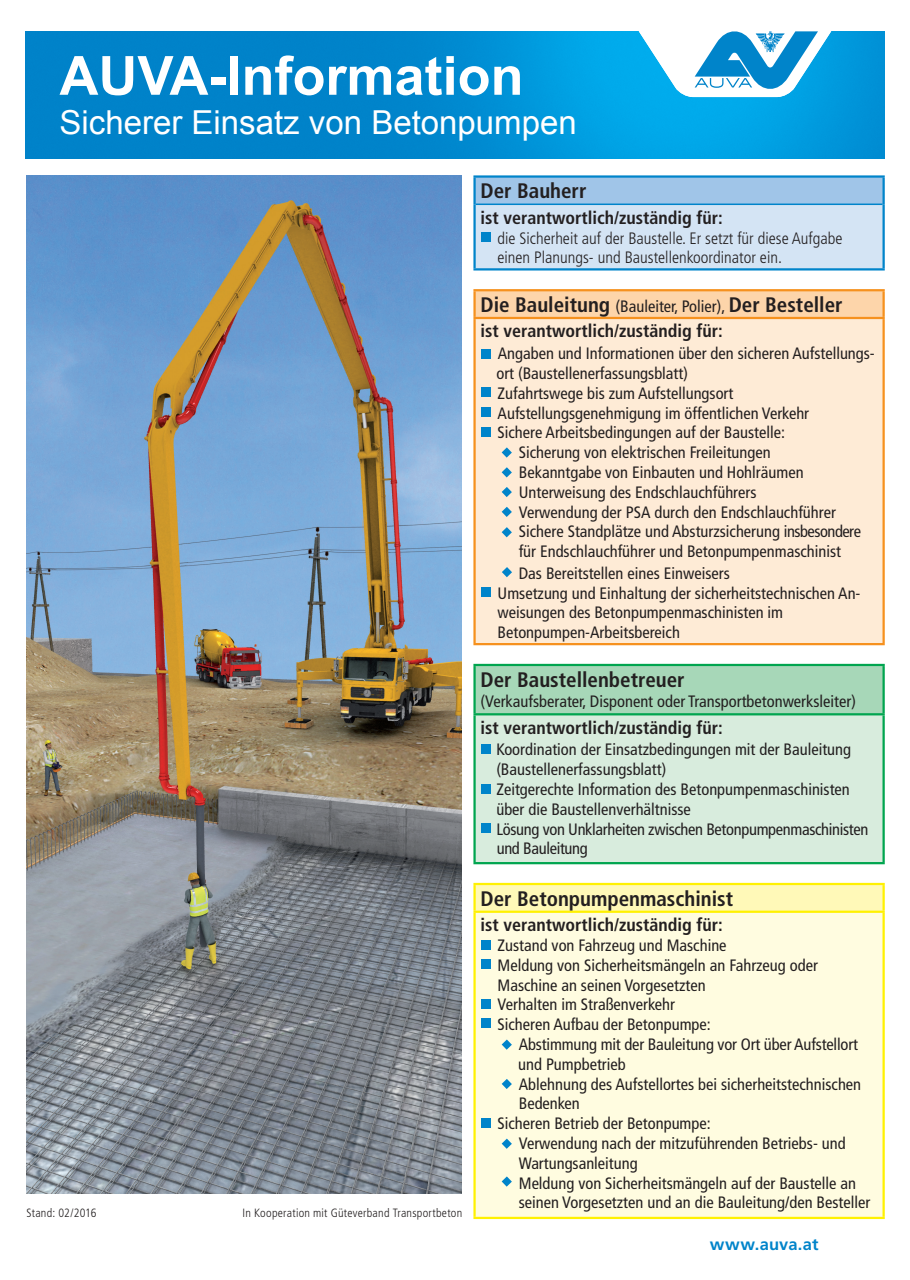
<style>
.page{position:relative;width:910px;height:1280px;background:#fff}
.page>*{position:absolute;margin:0;border:0;box-sizing:border-box;transform-origin:0 0}
.t1{font:700 54px "Arial";color:#fff}
.t2{font:33px "Arial";color:#fff}
.t3{font:700 condensed 21px "Frutiger LT Std";color:#231f20}
.t4{font:700 condensed 18px "Frutiger LT Std";color:#231f20}
.t5{font:condensed 16.5px/19.8px "Frutiger LT Std";color:#231f20}
.t6{font:300 condensed 16.5px/19.8px "Frutiger LT Std";color:#231f20}
.t7{font:700 16.5px "Frutiger LT Std";letter-spacing:.005em;color:#0084ca}
.t8{font:300 condensed 12px "Frutiger LT Std";letter-spacing:.02em;color:#231f20}
.s1{font-weight:400;font-size:16.5px}
</style>
<div class="page">
<img style="left:26px;top:31px;width:858px;height:128px">
<svg style="left:638px;top:31px;width:194px;height:66px"></svg>
<img style="left:27px;top:175px;width:434px;height:1019px">
<div style="left:475px;top:177px;width:409px;height:27px;background:#a0c5e8"></div>
<div style="left:475px;top:204px;width:409px;height:65px;background:#d4e4f4"></div>
<div style="left:475px;top:290px;width:409px;height:28px;background:#fdd5aa"></div>
<div style="left:475px;top:318px;width:409px;height:326px;background:#feebd6"></div>
<div style="left:475px;top:665px;width:409px;height:49px;background:#a7d7b8"></div>
<div style="left:475px;top:714px;width:409px;height:149px;background:#d8ecdd"></div>
<div style="left:475px;top:884px;width:409px;height:28px;background:#fff9b8"></div>
<div style="left:475px;top:912px;width:409px;height:306px;background:#fffce0"></div>
<hr style="left:476px;top:204px;width:406px;height:1px;background:#0084ca">
<hr style="left:473px;top:175px;width:412px;height:3px;background:#0084ca">
<hr style="left:473px;top:178px;width:3px;height:26px;background:#0084ca">
<hr style="left:882px;top:178px;width:3px;height:26px;background:#0084ca">
<hr style="left:473px;top:204px;width:3px;height:64px;background:#0084ca">
<hr style="left:882px;top:204px;width:3px;height:64px;background:#0084ca">
<hr style="left:473px;top:268px;width:412px;height:2px;background:#0084ca">
<hr style="left:473px;top:289px;width:412px;height:2px;background:#f6911e">
<hr style="left:473px;top:291px;width:3px;height:26px;background:#f6911e">
<hr style="left:882px;top:291px;width:3px;height:26px;background:#f6911e">
<hr style="left:473px;top:317px;width:412px;height:2px;background:#f6911e">
<hr style="left:473px;top:319px;width:3px;height:324px;background:#f6911e">
<hr style="left:882px;top:319px;width:3px;height:324px;background:#f6911e">
<hr style="left:473px;top:643px;width:412px;height:2px;background:#f6911e">
<hr style="left:473px;top:883px;width:412px;height:2px;background:#fff101">
<hr style="left:473px;top:885px;width:3px;height:26px;background:#fff101">
<hr style="left:882px;top:885px;width:3px;height:26px;background:#fff101">
<hr style="left:473px;top:911px;width:412px;height:2px;background:#fff101">
<hr style="left:473px;top:913px;width:3px;height:304px;background:#fff101">
<hr style="left:882px;top:913px;width:3px;height:304px;background:#fff101">
<hr style="left:473px;top:1217px;width:412px;height:2px;background:#fff101">
<hr style="left:473px;top:664px;width:412px;height:2px;background:#00a54f">
<hr style="left:473px;top:666px;width:3px;height:47px;background:#00a54f">
<hr style="left:882px;top:666px;width:3px;height:47px;background:#00a54f">
<hr style="left:473px;top:713px;width:412px;height:2px;background:#00a54f">
<hr style="left:473px;top:715px;width:3px;height:147px;background:#00a54f">
<hr style="left:882px;top:715px;width:3px;height:147px;background:#00a54f">
<hr style="left:473px;top:862px;width:412px;height:2px;background:#00a54f">
<div style="left:481px;top:233px;width:10px;height:9px;background:#0084ca"></div>
<div style="left:481px;top:350px;width:10px;height:9px;background:#0084ca"></div>
<div style="left:481px;top:388px;width:10px;height:9px;background:#0084ca"></div>
<div style="left:481px;top:407px;width:10px;height:9px;background:#0084ca"></div>
<div style="left:481px;top:427px;width:10px;height:10px;background:#0084ca"></div>
<svg style="left:502px;top:447px;width:10px;height:11px"></svg>
<div style="left:481px;top:587px;width:10px;height:9px;background:#0084ca"></div>
<svg style="left:502px;top:467px;width:10px;height:10px"></svg>
<svg style="left:502px;top:487px;width:10px;height:10px"></svg>
<svg style="left:502px;top:507px;width:10px;height:10px"></svg>
<div style="left:481px;top:745px;width:10px;height:9px;background:#0084ca"></div>
<div style="left:481px;top:784px;width:10px;height:9px;background:#0084ca"></div>
<div style="left:481px;top:824px;width:10px;height:9px;background:#0084ca"></div>
<div style="left:481px;top:940px;width:10px;height:9px;background:#0084ca"></div>
<div style="left:481px;top:960px;width:10px;height:9px;background:#0084ca"></div>
<div style="left:481px;top:999px;width:10px;height:9px;background:#0084ca"></div>
<div style="left:481px;top:1019px;width:10px;height:9px;background:#0084ca"></div>
<div style="left:481px;top:1118px;width:10px;height:10px;background:#0084ca"></div>
<svg style="left:502px;top:1039px;width:10px;height:11px"></svg>
<svg style="left:502px;top:1079px;width:10px;height:10px"></svg>
<svg style="left:502px;top:1138px;width:10px;height:11px"></svg>
<svg style="left:502px;top:1176px;width:10px;height:11px"></svg>
<svg style="left:502px;top:527px;width:10px;height:10px"></svg>
<svg style="left:502px;top:567px;width:10px;height:10px"></svg>
<h1 class="t1" style="left:60px;top:40px;width:465px">AUVA-Information</h1>
<h2 class="t2" style="left:60px;top:101px;width:519px">Sicherer Einsatz von Betonpumpen</h2>
<p class="t8" style="left:27px;top:1206px;width:72px">Stand: 02/2016</p>
<p class="t8" style="left:243px;top:1206px;width:221px">In Kooperation mit Güteverband Transportbeton</p>
<p class="t3" style="left:481px;top:179px;width:107px">Der Bauherr</p>
<p class="t4" style="left:481px;top:207px;width:244px">ist verantwortlich/zuständig für:</p>
<p class="t6" style="left:498px;top:228px;width:346px">die Sicherheit auf der Baustelle. Er setzt für diese Aufgabe einen Planungs- und Baustellenkoordinator ein.</p>
<p class="t3" style="left:481px;top:292px;width:364px">Die Bauleitung <span class="s1">(Bauleiter, Polier),</span> Der Besteller</p>
<p class="t4" style="left:481px;top:321px;width:244px">ist verantwortlich/zuständig für:</p>
<p class="t5" style="left:498px;top:344px;width:378px">Angaben und Informationen über den sicheren Aufstellungs-</p>
<p class="t5" style="left:496px;top:363px;width:193px">ort (Baustellenerfassungsblatt)</p>
<p class="t5" style="left:498px;top:383px;width:237px">Zufahrtswege bis zum Aufstellungsort</p>
<p class="t5" style="left:498px;top:403px;width:313px">Aufstellungsgenehmigung im öffentlichen Verkehr</p>
<p class="t5" style="left:498px;top:423px;width:289px">Sichere Arbeitsbedingungen auf der Baustelle:</p>
<p class="t5" style="left:519px;top:443px;width:253px">Sicherung von elektrischen Freileitungen</p>
<p class="t5" style="left:519px;top:462px;width:286px">Bekanntgabe von Einbauten und Hohlräumen</p>
<p class="t5" style="left:519px;top:482px;width:239px">Unterweisung des Endschlauchführers</p>
<p class="t5" style="left:519px;top:502px;width:319px">Verwendung der PSA durch den Endschlauchführer</p>
<p class="t5" style="left:519px;top:522px;width:344px">Sichere Standplätze und Absturzsicherung insbesondere</p>
<p class="t5" style="left:519px;top:542px;width:324px">für Endschlauchführer und Betonpumpenmaschinist</p>
<p class="t5" style="left:498px;top:563px;width:364px;text-indent:21px">Das Bereitstellen eines Einweisers<br>Umsetzung und Einhaltung der sicherheitstechnischen An&shy;weisungen des Betonpumpenmaschinisten im Betonpumpen-Arbeitsbereich</p>
<p class="t3" style="left:481px;top:667px;width:206px">Der Baustellenbetreuer</p>
<p class="t5" style="left:481px;top:691px;width:377px">(Verkaufsberater, Disponent oder Transportbetonwerksleiter)</p>
<p class="t4" style="left:481px;top:717px;width:244px">ist verantwortlich/zuständig für:</p>
<p class="t5" style="left:496px;top:740px;width:373px">Koordination der Einsatzbedingungen mit der Bauleitung (Baustellenerfassungsblatt)<br>Zeitgerechte Information des Betonpumpenmaschinisten über die Baustellenverhältnisse<br>Lösung von Unklarheiten zwischen Betonpumpenmaschinisten und Bauleitung</p>
<p class="t3" style="left:481px;top:886px;width:254px">Der Betonpumpenmaschinist</p>
<p class="t4" style="left:481px;top:914px;width:244px">ist verantwortlich/zuständig für:</p>
<p class="t5" style="left:498px;top:935px;width:322px">Zustand von Fahrzeug und Maschine<br>Meldung von Sicherheitsmängeln an Fahrzeug oder Maschine an seinen Vorgesetzten<br>Verhalten im Straßenverkehr<br>Sicheren Aufbau der Betonpumpe:</p>
<p class="t5" style="left:519px;top:1034px;width:341px">Abstimmung mit der Bauleitung vor Ort über Aufstellort</p>
<p class="t5" style="left:518px;top:1054px;width:109px">und Pumpbetrieb</p>
<p class="t5" style="left:519px;top:1074px;width:344px">Ablehnung des Aufstellortes bei sicherheitstechnischen</p>
<p class="t5" style="left:519px;top:1094px;width:63px">Bedenken</p>
<p class="t5" style="left:498px;top:1114px;width:215px">Sicheren Betrieb der Betonpumpe:</p>
<p class="t5" style="left:519px;top:1133px;width:328px">Verwendung nach der mitzuführenden Betriebs- und</p>
<p class="t5" style="left:519px;top:1153px;width:120px">Wartungsanleitung</p>
<p class="t5" style="left:519px;top:1173px;width:339px">Meldung von Sicherheitsmängeln auf der Baustelle an</p>
<p class="t5" style="left:519px;top:1193px;width:353px">seinen Vorgesetzten und an die Bauleitung/den Besteller</p>
<p class="t7" style="left:710px;top:1234px;width:110px">www.auva.at</p>
</div>
